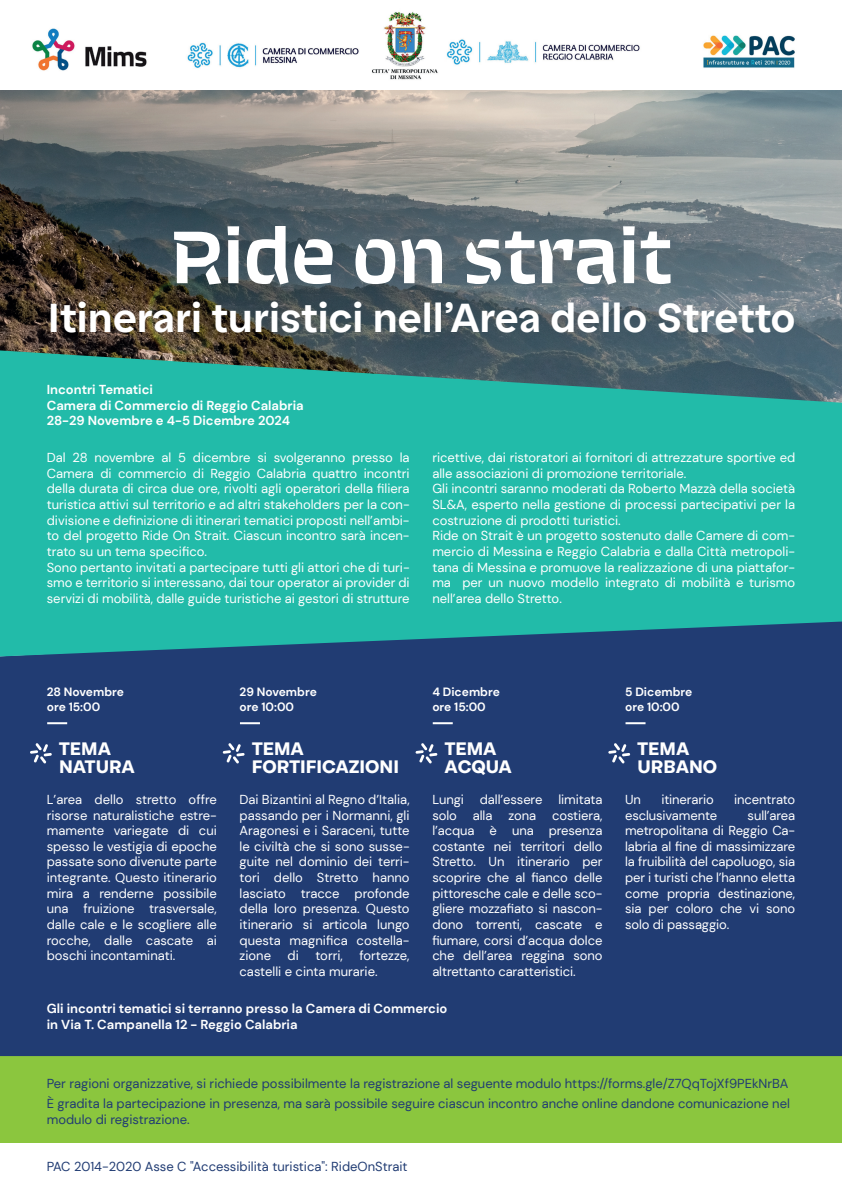
<style>
.page{position:relative;width:842px;height:1191px;background:#fff}
.page>*{position:absolute;margin:0;border:0;box-sizing:border-box;transform-origin:0 0}
.t1{font:700 80.8px "Saffran";color:#fff}
.t2{font:40.4px "Easy Grotesk Variable";color:#fff}
.t3{font:18px/18px "Easy Grotesk Variable";letter-spacing:-.005em;color:#fff}
.t4{font:13px/15.6px "DM Sans";color:#fff;text-align:justify}
.t5{font:13px/20.6px "DM Sans";color:#213c73}
.t6{font:700 13px/15.6px "DM Sans";color:#fff}
.t7{font:700 12px/14.4px "DM Sans";color:#fff}
</style>
<div class="page">
<div style="left:0;top:1048px;width:842px;height:94px;background:#8bc63e"></div>
<div style="left:0;top:656px;width:842px;height:400px;background:#213c73"></div>
<img style="left:0;top:90px;width:842px;height:260px">
<img style="left:187px;top:12px;width:453px;height:68px">
<img style="left:32px;top:28px;width:115px;height:43px">
<img style="left:703px;top:35px;width:92px;height:33px">
<svg style="left:0;top:350px;width:842px;height:306px;background:#25ab9f"></svg>
<svg style="left:30px;top:743px;width:22px;height:20px"></svg>
<svg style="left:223px;top:743px;width:22px;height:20px"></svg>
<svg style="left:415px;top:743px;width:22px;height:20px"></svg>
<svg style="left:608px;top:743px;width:22px;height:20px"></svg>
<hr style="left:47px;top:722px;width:20px;height:2px;background:#fff">
<hr style="left:240px;top:722px;width:20px;height:2px;background:#fff">
<hr style="left:433px;top:722px;width:20px;height:2px;background:#fff">
<hr style="left:625px;top:722px;width:20px;height:2px;background:#fff">
<h1 class="t1" style="left:171px;top:197px;width:503px">Ride on strait</h1>
<h2 class="t2" style="left:48px;top:293px;width:749px">Itinerari turistici nell’Area dello Stretto</h2>
<p class="t6" style="left:47px;top:382px;width:258px">Incontri Tematici<br>Camera di Commercio di Reggio Calabria<br>28-29 Novembre e 4-5 Dicembre 2024</p>
<p class="t4" style="left:47px;top:450px;width:364px;text-align:left">Dal 28 novembre al 5 dicembre si svolgeranno presso la Camera di commercio di Reggio Calabria quattro incontri della durata di circa due ore, rivolti agli operatori della filiera turistica attivi sul territorio e ad altri stakeholders per la con&shy;divisione e definizione di itinerari tematici proposti nell’ambi&shy;to del progetto Ride On Strait. Ciascun incontro sarà incen&shy;trato su un tema specifico.<br>Sono pertanto invitati a partecipare tutti gli attori che di turi&shy;smo e territorio si interessano, dai tour operator ai provider di servizi di mobilità, dalle guide turistiche ai gestori di strutture</p>
<p class="t4" style="left:432px;top:450px;width:364px;text-align:left">ricettive, dai ristoratori ai fornitori di attrezzature sportive ed alle associazioni di promozione territoriale.<br>Gli incontri saranno moderati da Roberto Mazzà della società SL&amp;A, esperto nella gestione di processi partecipativi per la costruzione di prodotti turistici.<br>Ride on Strait è un progetto sostenuto dalle Camere di com&shy;mercio di Messina e Reggio Calabria e dalla Città metropoli&shy;tana di Messina e promuove la realizzazione di una piattafor&shy;ma per un nuovo modello integrato di mobilità e turismo nell’area dello Stretto.</p>
<p class="t7" style="left:47px;top:685px;width:79px">28 Novembre ore 15:00</p>
<p class="t7" style="left:240px;top:685px;width:79px">29 Novembre ore 10:00</p>
<p class="t7" style="left:432px;top:685px;width:69px">4 Dicembre ore 15:00</p>
<p class="t7" style="left:625px;top:685px;width:69px">5 Dicembre ore 10:00</p>
<h3 class="t3" style="left:59px;top:740px;width:77px">TEMA<br>NATURA</h3>
<p class="t4" style="left:47px;top:791px;width:172px">L’area dello stretto offre risorse naturalistiche estre&shy;mamente variegate di cui spesso le vestigia di epoche passate sono divenute parte integrante. Questo itinerario mira a renderne possibile una fruizione trasversale, dalle cale e le scogliere alle rocche, dalle cascate ai boschi incontaminati.</p>
<h3 class="t3" style="left:252px;top:740px;width:149px">TEMA<br>FORTIFICAZIONI</h3>
<p class="t4" style="left:240px;top:791px;width:172px">Dai Bizantini al Regno d’Italia, passando per i Normanni, gli Aragonesi e i Saraceni, tutte le civiltà che si sono susse&shy;guite nel dominio dei terri&shy;tori dello Stretto hanno lasciato tracce profonde della loro presenza. Questo itinerario si articola lungo questa magnifica costella&shy;zione</p>
<p class="t4" style="left:240px;top:947px;width:172px;text-indent:120px">fortezze, castelli e cinta murarie.</p>
<p class="t4" style="left:288px;top:947px;width:13px">di</p>
<p class="t4" style="left:315px;top:947px;width:29px">torri,</p>
<h3 class="t3" style="left:444px;top:740px;width:69px">TEMA<br>ACQUA</h3>
<p class="t4" style="left:432px;top:791px;width:172px">Lungi dall’essere limitata solo alla zona costiera, l’acqua è una presenza costante nei territori dello Stretto. Un itinerario per scoprire che al fianco delle pittoresche cale e delle sco&shy;gliere mozzafiato si nascon&shy;dono torrenti, cascate e fiumare, corsi d’acqua dolce che dell’area reggina sono altrettanto caratteristici.</p>
<p class="t6" style="left:47px;top:1001px;width:402px">Gli incontri tematici si terranno presso la Camera di Commercio in Via T. Campanella 12 - Reggio Calabria</p>
<h3 class="t3" style="left:637px;top:740px;width:82px">TEMA<br>URBANO</h3>
<p class="t4" style="left:625px;top:791px;width:17px">Un</p>
<p class="t4" style="left:661px;top:791px;width:54px">itinerario</p>
<p class="t4" style="left:734px;top:791px;width:62px">incentrato</p>
<p class="t4" style="left:625px;top:807px;width:94px">esclusivamente</p>
<p class="t4" style="left:625px;top:807px;width:172px;text-indent:122px">sull’area metropolitana di Reggio Ca&shy;labria al fine di massimizzare la fruibilità del capoluogo, sia per i turisti che l’hanno eletta come propria destinazione, sia per coloro che vi sono solo di passaggio.</p>
<p class="t5" style="left:47px;top:1072px;width:745px">Per ragioni organizzative, si richiede possibilmente la registrazione al seguente modulo https://forms.gle/Z7QqTojXf9PEkNrBA<br>È gradita la partecipazione in presenza, ma sarà possibile seguire ciascun incontro anche online dandone comunicazione nel</p>
<p class="t5" style="left:47px;top:1108px;width:144px">modulo di registrazione.</p>
<p class="t5" style="left:47px;top:1155px;width:362px">PAC 2014-2020 Asse C "Accessibilità turistica": RideOnStrait</p>
</div>
